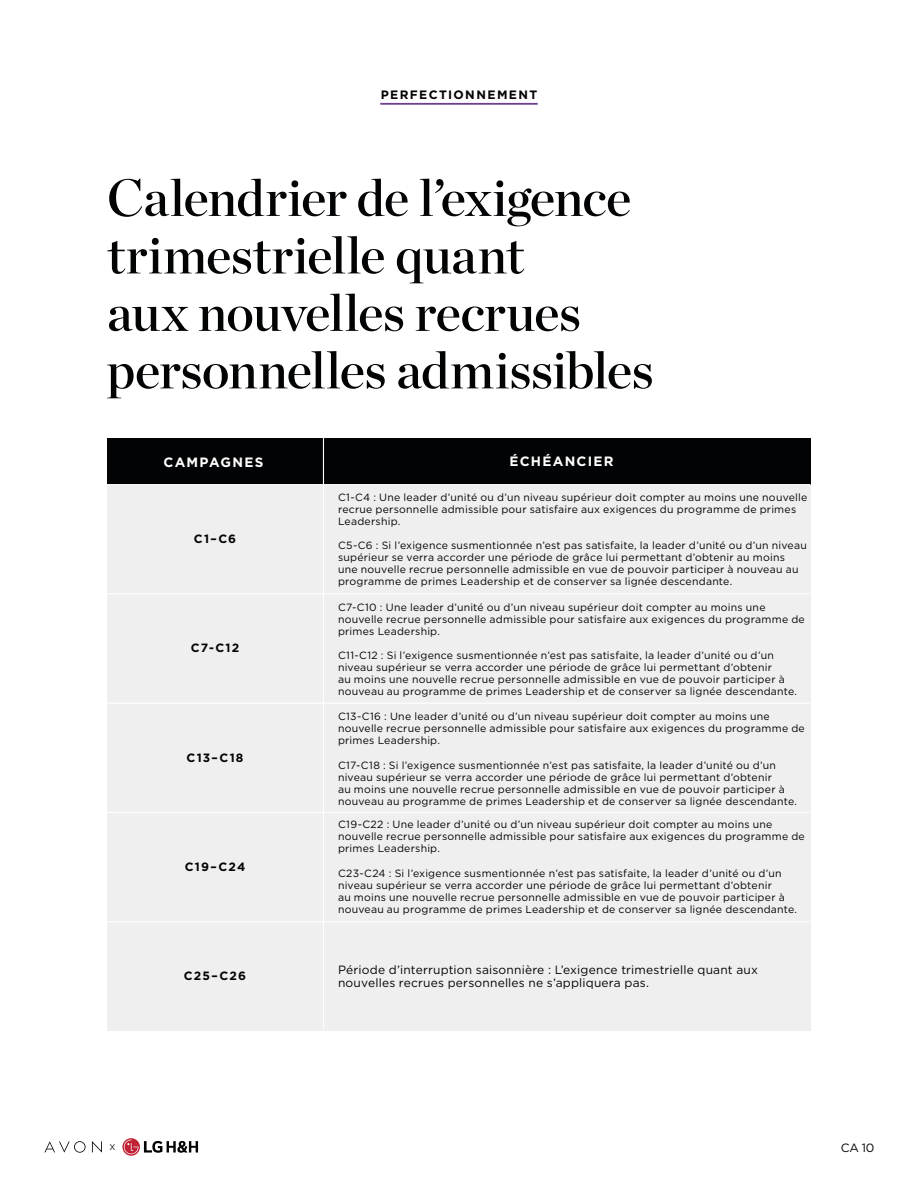
<style>
.page{position:relative;width:918px;height:1188px;background:#fff}
.page>*{position:absolute;margin:0;border:0;box-sizing:border-box;transform-origin:0 0}
.t1{font:52.05px/57.4px "Chronicle Display Semi";letter-spacing:-.015em;color:#020304}
.t2{font:700 13.5px "Gotham";letter-spacing:.095em;color:#fff}
.t3{font:700 12.15px "Gotham";letter-spacing:.115em;color:#020304}
.table_cell_body{font:12px/13px "Gotham";letter-spacing:.015em;color:#020304}
.t4{font:700 12px "Gotham";letter-spacing:.1em;color:#020304}
.table_cell_body-2{font:10.5px/12px "Gotham";letter-spacing:.02em;color:#020304}
.t5{font:8.25px "Gotham";color:#020304}
</style>
<div class="page">
<svg style="left:44px;top:1141px;width:42px;height:12px"></svg>
<svg style="left:92px;top:1141px;width:10px;height:11px"></svg>
<svg style="left:122px;top:1138px;width:18px;height:18px"></svg>
<svg style="left:124px;top:1140px;width:74px;height:14px"></svg>
<div style="left:107px;top:484px;width:704px;height:546px;background:#efefef"></div>
<div style="left:107px;top:439px;width:704px;height:46px;background:#020304"></div>
<hr style="left:323px;top:434px;width:1px;height:595px;background:#fff">
<hr style="left:107px;top:703px;width:704px;height:1px;background:#fff">
<hr style="left:107px;top:812px;width:704px;height:1px;background:#fff">
<hr style="left:107px;top:921px;width:704px;height:1px;background:#fff">
<hr style="left:107px;top:593px;width:704px;height:1px;background:#fff">
<hr style="left:107px;top:484px;width:704px;height:1px;background:#fff">
<hr style="left:380px;top:103px;width:158px;height:2px;background:#6f3e93">
<p class="t3" style="left:381px;top:87px;width:158px">PERFECTIONNEMENT</p>
<p class="t1" style="left:107px;top:165px;width:548px">Calendrier de l’exigence trimestrielle quant<br>aux nouvelles recrues personnelles admissibles</p>
<p class="t2" style="left:164px;top:453px;width:101px">CAMPAGNES</p>
<p class="t2" style="left:510px;top:453px;width:106px">ÉCHÉANCIER</p>
<p class="t4" style="left:194px;top:531px;width:44px">C1–C6</p>
<p class="t4" style="left:191px;top:640px;width:50px">C7-C12</p>
<p class="t4" style="left:187px;top:750px;width:58px">C13–C18</p>
<p class="t4" style="left:185px;top:859px;width:62px">C19–C24</p>
<p class="t4" style="left:184px;top:968px;width:64px">C25–C26</p>
<p class="table_cell_body-2" style="left:338px;top:491px;width:471px">C1-C4 : Une leader d’unité ou d’un niveau supérieur doit compter au moins une nouvelle recrue personnelle admissible pour satisfaire aux exigences du programme de primes<br>Leadership.</p>
<p class="table_cell_body-2" style="left:338px;top:539px;width:470px">C5-C6 : Si l’exigence susmentionnée n’est pas satisfaite, la leader d’unité ou d’un niveau supérieur se verra accorder une période de grâce lui permettant d’obtenir au moins une nouvelle recrue personnelle admissible en vue de pouvoir participer à nouveau au programme de primes Leadership et de conserver sa lignée descendante.</p>
<p class="table_cell_body-2" style="left:338px;top:601px;width:468px">C7-C10 : Une leader d’unité ou d’un niveau supérieur doit compter au moins une nouvelle recrue personnelle admissible pour satisfaire aux exigences du programme de primes Leadership.</p>
<p class="table_cell_body-2" style="left:338px;top:649px;width:461px">C11-C12 : Si l’exigence susmentionnée n’est pas satisfaite, la leader d’unité ou d’un niveau supérieur se verra accorder une période de grâce lui permettant d’obtenir<br>au moins une nouvelle recrue personnelle admissible en vue de pouvoir participer à nouveau au programme de primes Leadership et de conserver sa lignée descendante.</p>
<p class="table_cell_body-2" style="left:338px;top:710px;width:468px">C13-C16 : Une leader d’unité ou d’un niveau supérieur doit compter au moins une nouvelle recrue personnelle admissible pour satisfaire aux exigences du programme de primes Leadership.</p>
<p class="table_cell_body-2" style="left:338px;top:759px;width:461px">C17-C18 : Si l’exigence susmentionnée n’est pas satisfaite, la leader d’unité ou d’un niveau supérieur se verra accorder une période de grâce lui permettant d’obtenir<br>au moins une nouvelle recrue personnelle admissible en vue de pouvoir participer à nouveau au programme de primes Leadership et de conserver sa lignée descendante.</p>
<p class="table_cell_body-2" style="left:338px;top:818px;width:468px">C19-C22 : Une leader d’unité ou d’un niveau supérieur doit compter au moins une nouvelle recrue personnelle admissible pour satisfaire aux exigences du programme de primes Leadership.</p>
<p class="table_cell_body-2" style="left:338px;top:867px;width:461px">C23-C24 : Si l’exigence susmentionnée n’est pas satisfaite, la leader d’unité ou d’un niveau supérieur se verra accorder une période de grâce lui permettant d’obtenir<br>au moins une nouvelle recrue personnelle admissible en vue de pouvoir participer à nouveau au programme de primes Leadership et de conserver sa lignée descendante.</p>
<p class="table_cell_body" style="left:338px;top:963px;width:421px">Période d’interruption saisonnière : L’exigence trimestrielle quant aux nouvelles recrues personnelles ne s’appliquera pas.</p>
<p class="t5" style="left:110px;top:1141px;width:7px">X</p>
<p class="table_cell_body" style="left:841px;top:1141px;width:35px">CA 10</p>
</div>
